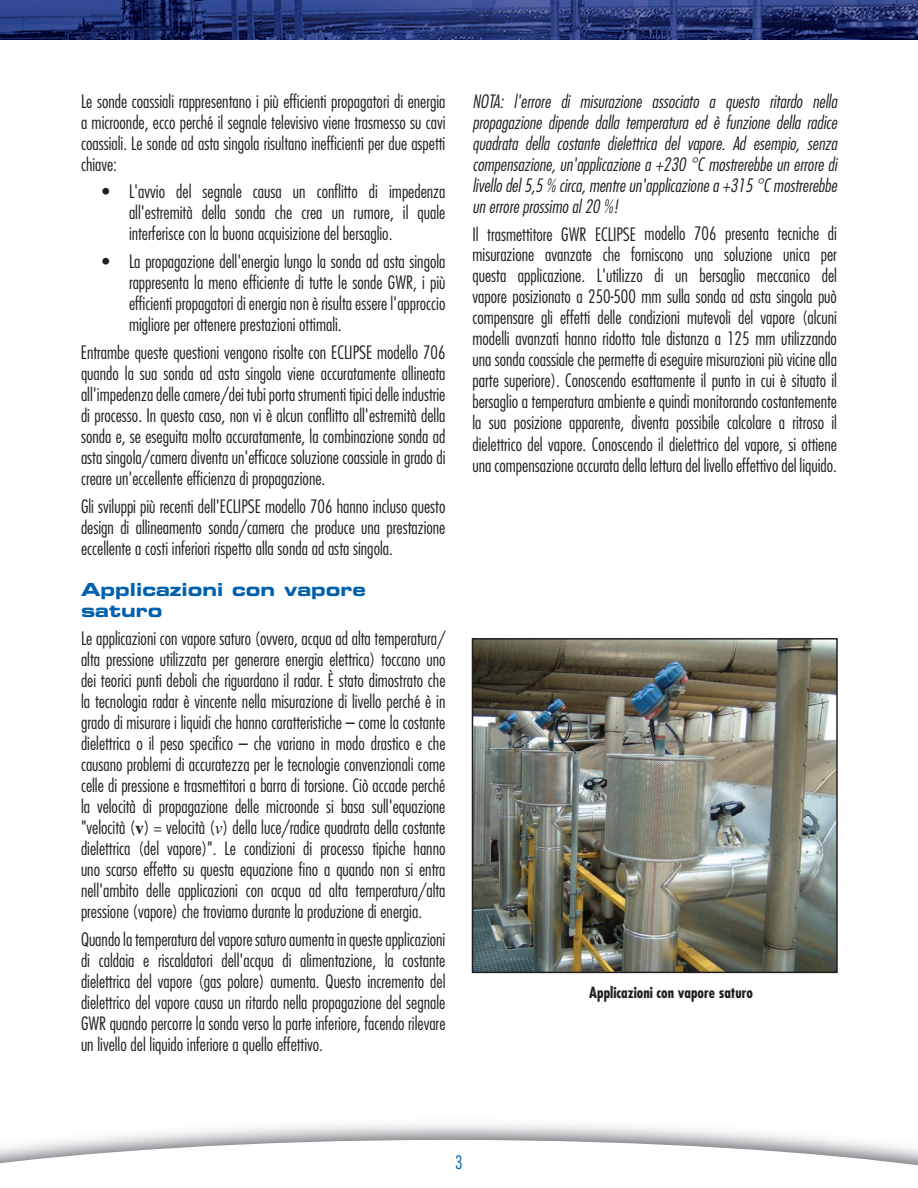
<style>
.page{position:relative;width:918px;height:1188px;background:#fff}
.page>*{position:absolute;margin:0;border:0;box-sizing:border-box;transform-origin:0 0}
.t1{font:300 condensed 18px/21px "Futura";color:#231f20;text-align:justify}
.t2{font:italic 300 condensed 18px/21px "Futura";color:#231f20;text-align:justify}
.t3{font:18px/21px "Eurostile Bold Extended Two";color:#0160ae}
.t4{font:300 condensed 18px "Futura";color:#0160ae}
.t5{font:700 condensed 15px "Futura";color:#231f20}
.s1{font-family:"Times";font-weight:700;font-stretch:normal}
.s2{font-family:"Times";font-weight:400;font-style:italic;font-stretch:normal}
</style>
<div class="page">
<svg style="left:0;top:1140px;width:918px;height:26px"></svg>
<img style="left:0;top:0;width:918px;height:40px">
<img style="left:475px;top:641px;width:360px;height:329px">
<div style="left:472px;top:638px;width:366px;height:335px;border:2px solid #231f20"></div>
<p class="t1" style="left:81px;top:90px;width:366px">Le sonde coassiali rappresentano i più efficienti propagatori di energia a microonde, ecco perché il segnale televisivo viene trasmesso su cavi coassiali. Le sonde ad asta singola risultano inefficienti per due aspetti chiave:</p>
<p class="t1" style="left:129px;top:181px;width:318px;text-indent:-27px">• L'avvio del segnale causa un conflitto di impedenza all'estremità della sonda che crea un rumore, il quale interferisce con la buona acquisizione del bersaglio.</p>
<p class="t1" style="left:129px;top:251px;width:318px;text-indent:-27px">• La propagazione dell'energia lungo la sonda ad asta singola rappresenta la meno efficiente di tutte le sonde GWR, i più efficienti propagatori di energia non è risulta essere l'approccio migliore per ottenere prestazioni ottimali.</p>
<p class="t1" style="left:81px;top:342px;width:366px">Entrambe queste questioni vengono risolte con ECLIPSE modello 706 quando la sua sonda ad asta singola viene accuratamente allineata all'impedenza delle camere/dei tubi porta strumenti tipici delle industrie di processo. In questo caso, non vi è alcun conflitto all'estremità della sonda e, se eseguita molto accuratamente, la combinazione sonda ad asta singola/camera diventa un'efficace soluzione coassiale in grado di creare un'eccellente efficienza di propagazione.</p>
<p class="t1" style="left:81px;top:495px;width:366px">Gli sviluppi più recenti dell'ECLIPSE modello 706 hanno incluso questo design di allineamento sonda/camera che produce una prestazione eccellente a costi inferiori rispetto alla sonda ad asta singola.</p>
<p class="t3" style="left:81px;top:579px;width:286px">Applicazioni con vapore saturo</p>
<p class="t1" style="left:81px;top:627px;width:366px">Le applicazioni con vapore saturo (ovvero, acqua ad alta temperatura/ alta pressione utilizzata per generare energia elettrica) toccano uno dei teorici punti deboli che riguardano il radar. È stato dimostrato che la tecnologia radar è vincente nella misurazione di livello perché è in grado di misurare i liquidi che hanno caratteristiche – come la costante dielettrica o il peso specifico – che variano in modo drastico e che causano problemi di accuratezza per le tecnologie convenzionali come celle di pressione e trasmettitori a barra di torsione. Ciò accade perché la velocità di propagazione delle microonde si basa sull'equazione "velocità (<span class="s1">v</span>) = velocità (<span class="s2">v</span>) della luce/radice quadrata della costante dielettrica (del vapore)". Le condizioni di processo tipiche hanno uno scarso effetto su questa equazione fino a quando non si entra nell'ambito delle applicazioni con acqua ad alta temperatura/alta pressione (vapore) che troviamo durante la produzione di energia.</p>
<p class="t1" style="left:81px;top:928px;width:366px">Quando la temperatura del vapore saturo aumenta in queste applicazioni di caldaia e riscaldatori dell'acqua di alimentazione, la costante dielettrica del vapore (gas polare) aumenta. Questo incremento del dielettrico del vapore causa un ritardo nella propagazione del segnale GWR quando percorre la sonda verso la parte inferiore, facendo rilevare un livello del liquido inferiore a quello effettivo.</p>
<p class="t2" style="left:472px;top:90px;width:366px">NOTA: l'errore di misurazione associato a questo ritardo nella propagazione dipende dalla temperatura ed è funzione della radice quadrata della costante dielettrica del vapore. Ad esempio, senza compensazione, un'applicazione a +230 °C mostrerebbe un errore di livello del 5,5 % circa, mentre un'applicazione a +315 °C mostrerebbe un errore prossimo al 20 %!</p>
<p class="t1" style="left:472px;top:223px;width:366px">Il trasmettitore GWR ECLIPSE modello 706 presenta tecniche di misurazione avanzate che forniscono una soluzione unica per questa applicazione. L'utilizzo di un bersaglio meccanico del vapore posizionato a 250-500 mm sulla sonda ad asta singola può compensare gli effetti delle condizioni mutevoli del vapore (alcuni modelli avanzati hanno ridotto tale distanza a 125 mm utilizzando una sonda coassiale che permette di eseguire misurazioni più vicine alla parte superiore). Conoscendo esattamente il punto in cui è situato il bersaglio a temperatura ambiente e quindi monitorando costantemente la sua posizione apparente, diventa possibile calcolare a ritroso il dielettrico del vapore. Conoscendo il dielettrico del vapore, si ottiene una compensazione accurata della lettura del livello effettivo del liquido.</p>
<p class="t5" style="left:589px;top:982px;width:165px">Applicazioni con vapore saturo</p>
<p class="t4" style="left:455px;top:1151px;width:9px">3</p>
</div>
